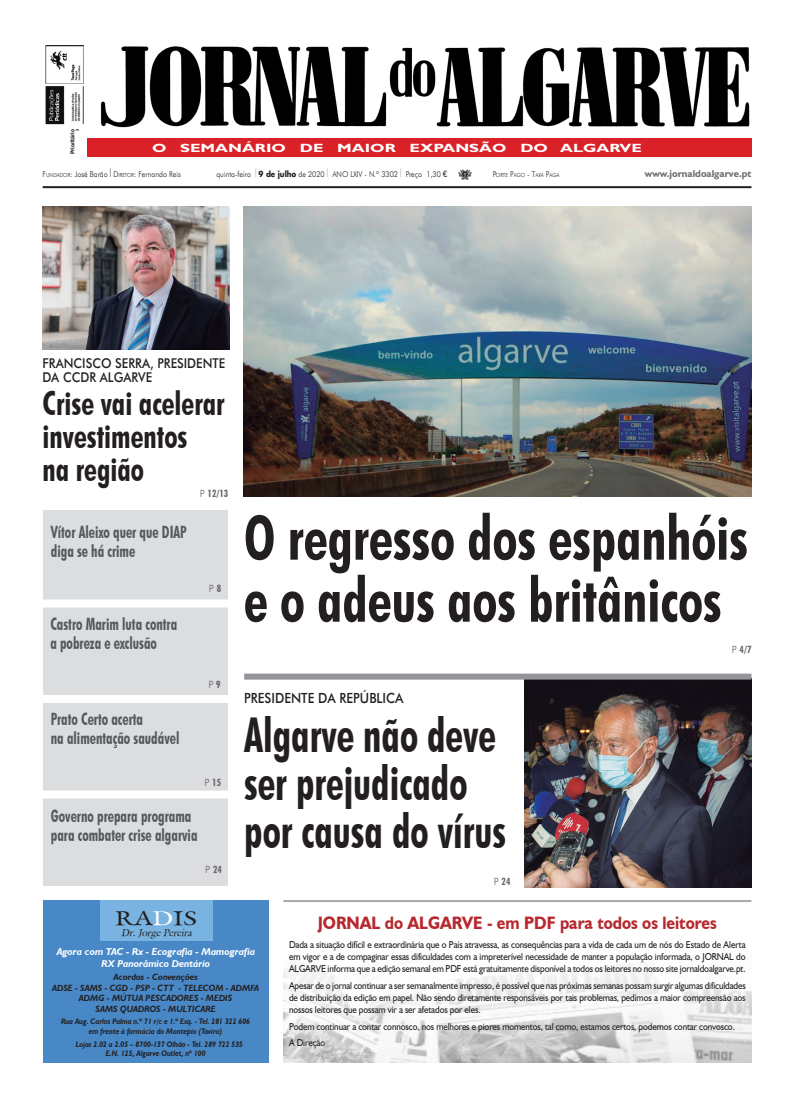
<style>
.page{position:relative;width:794px;height:1106px;background:#fff}
.page>*{position:absolute;margin:0;border:0;box-sizing:border-box;transform-origin:0 0}
.t1{font:700 condensed 62px/62px "Futura BT";color:#231f20;scale:.9 1}
.t2{font:700 condensed 48px/48px "Futura BT";color:#231f20;scale:.85 1}
.t3{font:700 condensed 33px/33px "Futura BT";color:#231f20;scale:.9 1}
.t4{font:20px "Galant Normal";color:#231f20;scale:1.3 1}
.t5{font:700 18px "Humanist 521 BT";color:#b7282e;scale:.9 1}
.t6{font:700 condensed 17px/19px "Futura BT";color:#57585a;scale:.85 1}
.t7{font:500 14px "Futura BT";color:#231f20;scale:.9 1}
.t8{font:500 13.5px/14px "Futura BT";color:#231f20;scale:.9 1}
.t9{font:12px "Gill Sans Bold Wd";color:#fff;scale:1.1 1}
.t10{font:10px/12px "Humanist 521 BT";letter-spacing:-.01em;color:#231f20;text-align:justify;scale:.9 1}
.t11{font:italic 700 10px/12px "Humanist 521 BT";color:#fff;text-align:center}
.t12{font:700 10px "Humanist 521 BT";color:#6c6d70}
.t13{font:700 condensed 10px "Futura BT";color:#636366}
.t14{font:italic 10px "Galant";color:#231f20}
.t15{font:300 10px "Futura BT";color:#636366}
.t16{font:italic 700 9px/10.6px "Humanist 521 BT";color:#231f20;text-align:center}
.t17{font:italic 700 8px/10px "Humanist 521 BT";color:#231f20;text-align:center;scale:.9 1}
.t18{font:300 8px "Futura BT";color:#231f20;scale:.9 1}
.t19{font:600 6px "Franklin Gothic";color:#231f20;scale:.95 1}
.t20{font:300 5.6px "Futura BT";color:#231f20;scale:.9 1}
.s1{font-style:inherit}
.s2{font-size:5.6px}
.s3{font-size:12px}
.s4{font-size:12px;color:#939598}
.s5{font-family:"Futura LT";font-weight:700}
.s6{font-family:"Lato";font-weight:400;font-size:9px}
.s7{font-size:8px}
.s8{font-weight:300;font-stretch:normal}
.s9{font-weight:700;font-stretch:condensed}
.s10{color:#fff}
</style>
<div class="page">
<img style="left:524px;top:679px;width:227px;height:208px">
<img style="left:283px;top:963px;width:468px;height:99px">
<img style="left:45px;top:45px;width:39px;height:85px">
<img style="left:458px;top:169px;width:14px;height:11px">
<div style="left:43px;top:900px;width:226px;height:162px;background:#4988c7"></div>
<div style="left:101px;top:900px;width:112px;height:40px;background:#78b3e1"></div>
<div style="left:87px;top:138px;width:664px;height:18px;background:#da2128"></div>
<hr style="left:283px;top:900px;width:468px;height:2px;background:#a8a9ad">
<img style="left:100px;top:46px;width:650px;height:86px">
<hr style="left:43px;top:186px;width:708px;height:2px;background:#231f20">
<div style="left:43px;top:511px;width:185px;height:375px;background:#dcdddf"></div>
<div style="left:37px;top:695px;width:197px;height:8px;background:#fff"></div>
<div style="left:37px;top:790px;width:197px;height:8px;background:#fff"></div>
<div style="left:39px;top:599px;width:197px;height:8px;background:#fff"></div>
<img style="left:42px;top:207px;width:188px;height:142px">
<img style="left:244px;top:207px;width:507px;height:289px">
<div style="left:244px;top:673px;width:507px;height:6px;background:#939598"></div>
<p class="t19" style="left:69px;top:154px;width:28px;rotate:-90deg">Prioritário</p>
<p class="t9" style="left:152px;top:140px;width:447px">O SEMANÁRIO DE MAIOR EXPANSÃO DO ALGARVE</p>
<p class="t18" style="left:42px;top:169px;width:155px"><span class="s1">F</span><span class="s2">UNDADOR</span>: José Barão <span class="s3">I</span> D<span class="s2">IRETOR</span>: Fernando Reis</p>
<p class="t18" style="left:216px;top:170px;width:258px">quinta-feira <span class="s4">I</span> <span class="s5">9 de julho</span> de 2020 <span class="s4">I</span> ANO LXIV - N.º 3302 <span class="s4">I</span> Preço 1,30 <span class="s6">€</span></p>
<p class="t20" style="left:493px;top:172px;width:76px"><span class="s7">P</span>ORTE <span class="s7">P</span>AGO <span class="s7">- T</span>AXA <span class="s7">P</span>AGA</p>
<h3 class="t8" style="left:42px;top:356px;width:204px">FRANCISCO SERRA, PRESIDENTE<br>DA CCDR</h3>
<h3 class="t8" style="left:100px;top:370px;width:60px">ALGARVE</h3>
<h3 class="t3" style="left:42px;top:386px;width:204px">Crise vai acelerar investimentos<br>na região</h3>
<p class="t13" style="left:200px;top:488px;width:30px"><span class="s8">P</span> 12/13</p>
<p class="t12" style="left:645px;top:168px;width:108px">www.jornaldoalgarve.pt</p>
<h3 class="t6" style="left:51px;top:522px;width:161px">Vítor Aleixo quer que DIAP diga se há crime</h3>
<h3 class="t6" style="left:50px;top:614px;width:151px">Castro Marim luta contra a pobreza e exclusão</h3>
<h3 class="t6" style="left:51px;top:709px;width:153px">Prato Certo acerta<br>na alimentação saudável</h3>
<p class="t15" style="left:209px;top:583px;width:14px">P <span class="s9">8</span></p>
<p class="t15" style="left:208px;top:678px;width:14px">P <span class="s9">9</span></p>
<p class="t13" style="left:204px;top:776px;width:18px"><span class="s8">P</span> 15</p>
<h3 class="t6" style="left:51px;top:806px;width:174px">Governo prepara programa para combater crise algarvia</h3>
<p class="t13" style="left:205px;top:863px;width:18px"><span class="s8">P</span> 24</p>
<h1 class="t1" style="left:244px;top:506px;width:561px">O regresso dos espanhóis e o adeus aos britânicos</h1>
<h3 class="t7" style="left:244px;top:690px;width:178px">PRESIDENTE DA REPÚBLICA</h3>
<h2 class="t2" style="left:244px;top:710px;width:310px">Algarve não deve ser prejudicado por causa do vírus</h2>
<p class="t13" style="left:494px;top:875px;width:18px"><span class="s8">P</span> 24</p>
<p class="t13" style="left:731px;top:643px;width:21px"><span class="s8">P</span> 4/7</p>
<h3 class="t4" style="left:115px;top:905px;width:65px">RA<span class="s10">D</span>IS</h3>
<p class="t14" style="left:121px;top:926px;width:72px">Dr. Jorge Pereira</p>
<p class="t11" style="left:57px;top:945px;width:200px">Agora com TAC - Rx - Ecografia - Mamografia<br>RX Panorâmico Dentário</p>
<p class="t16" style="left:52px;top:971px;width:209px">Acordos - Convenções<br>ADSE - SAMS - CGD - PSP - CTT - TELECOM - ADMFA<br>ADMG - MÚTUA PESCADORES - MEDIS<br>SAMS QUADROS - MULTICARE</p>
<p class="t17" style="left:61px;top:1016px;width:211px">Rua Aug. Carlos Palma n.º 71 r/c e 1.º Esq. - Tel. 281 322 606 em frente à farmácia do Montepio (Tavira)</p>
<p class="t17" style="left:106px;top:1039px;width:154px;line-height:9.5px;text-align:left;text-indent:-30px">Lojas 2.02 a 2.05 – 8700-137 Olhão - Tel. 289 722 535<br>E.N. 125, Algarve Outlet, nº 100</p>
<h3 class="t5" style="left:318px;top:911px;width:445px">JORNAL do ALGARVE - em PDF para todos os leitores</h3>
<p class="t10" style="left:289px;top:938px;width:509px">Dada a situação difícil e extraordinária que o País atravessa, as consequências para a vida de cada um de nós do Estado de Alerta em vigor e a de compaginar essas dificuldades com a impreterível necessidade de manter a população informada, o JORNAL do ALGARVE informa que a edição semanal em PDF está gratuitamente disponível a todos os leitores no nosso site jornaldoalgarve.pt.</p>
<p class="t10" style="left:289px;top:979px;width:509px">Apesar de o jornal continuar a ser semanalmente impresso, é possível que nas próximas semanas possam surgir algumas dificuldades de distribuição da edição em papel. Não sendo diretamente responsáveis por tais problemas, pedimos a maior compreensão aos nossos leitores que possam vir a ser afetados por eles.</p>
<p class="t10" style="left:289px;top:1017px;width:497px;line-height:16.8px">Podem continuar a contar connosco, nos melhores e piores momentos, tal como, estamos certos, podemos contar convosco.<br>A Direção</p>
</div>
